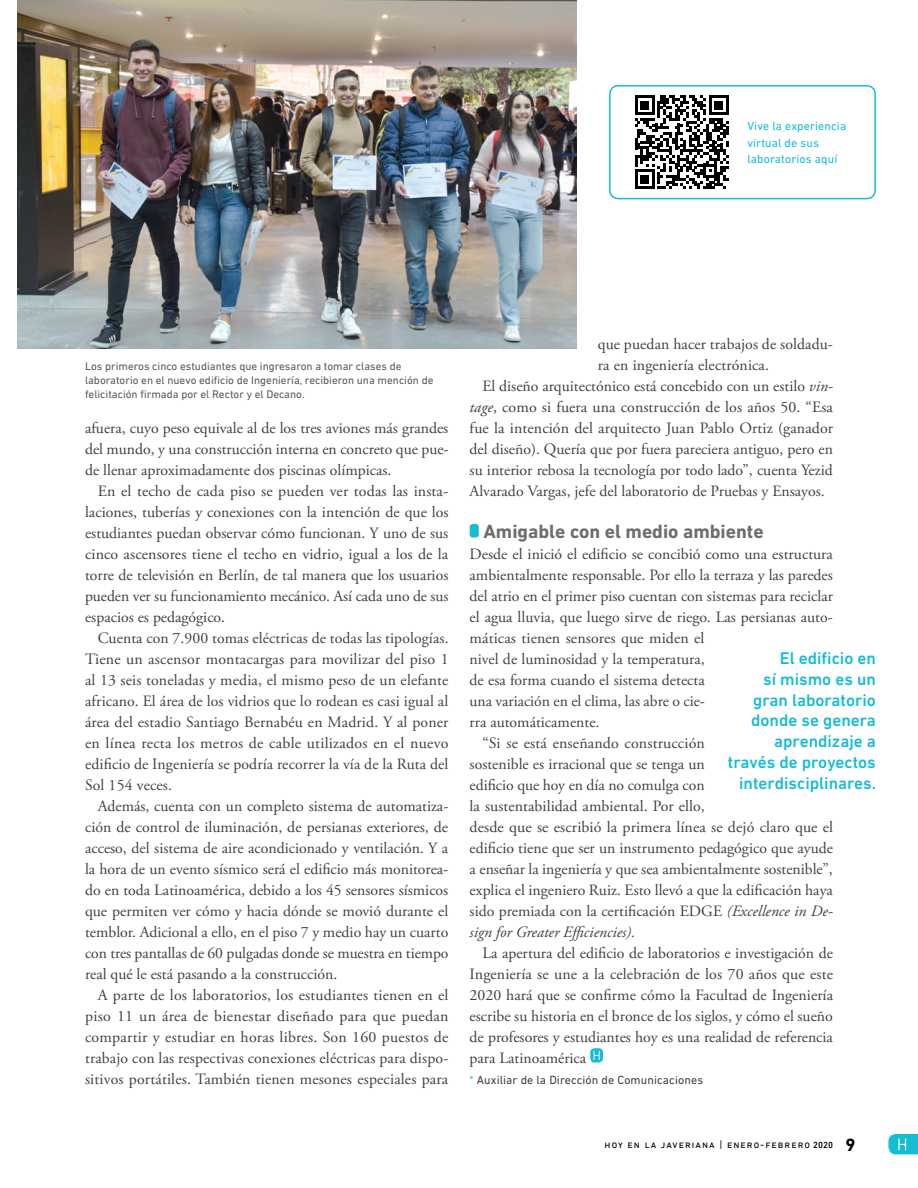
<style>
.page{position:relative;width:918px;height:1188px;background:#fff}
.page>*{position:absolute;margin:0;border:0;box-sizing:border-box;transform-origin:0 0}
.t1{font:700 19.5px "DIN Next LT Pro";color:#6d6e71}
.t2{font:500 17.25px/21px "DIN Next LT Pro";color:#15bcd4;text-align:right}
.t3{font:15.75px/21px "Adobe Garamond Pro";color:#414042;text-align:justify}
.t4{font:italic 15.75px "Adobe Garamond Pro";color:#414042}
.t5{font:12px/16.5px "DIN Next LT Pro";letter-spacing:.01em;color:#15bcd4}
.t6{font:12px "DIN Next LT Pro";letter-spacing:.01em;color:#414042}
.t7{font:11.25px/14.2px "DIN Next LT Pro";color:#58595b}
.t8{font:10.5px "DIN Next LT Pro";letter-spacing:.1em;color:#000}
.s1{font-style:italic}
.s2{color:#46c2d7}
.s3{font-weight:500;font-size:9px}
.s4{font-weight:700;font-size:18px}
</style>
<div class="page">
<svg style="left:888px;top:1134px;width:30px;height:20px"></svg>
<img style="left:18px;top:0;width:559px;height:349px">
<div style="left:470px;top:524px;width:9px;height:14px;background:#15bcd4;border-radius:3px"></div>
<svg style="left:590px;top:1048px;width:13px;height:15px"></svg>
<svg style="left:594px;top:1051px;width:6px;height:9px"></svg>
<div style="left:609px;top:85px;width:267px;height:114px;border:2px solid #15bcd4;border-radius:9px"></div>
<svg style="left:635px;top:95px;width:94px;height:94px"></svg>
<p class="t5" style="left:747px;top:118px;width:100px">Vive la experiencia virtual de sus laboratorios aquí</p>
<p class="t7" style="left:85px;top:358px;width:350px">Los primeros cinco estudiantes que ingresaron a tomar clases de laboratorio en el nuevo edificio de Ingeniería, recibieron una mención de felicitación firmada por el Rector y el Decano.</p>
<p class="t3" style="left:85px;top:418px;width:365px">afuera, cuyo peso equivale al de los tres aviones más grandes del mundo, y una construcción interna en concreto que pue&shy;de llenar aproximadamente dos piscinas olímpicas.</p>
<p class="t3" style="left:85px;top:481px;width:365px;text-indent:13px">En el techo de cada piso se pueden ver todas las insta&shy;laciones, tuberías y conexiones con la intención de que los estudiantes puedan observar cómo funcionan. Y uno de sus cinco ascensores tiene el techo en vidrio, igual a los de la torre de televisión en Berlín, de tal manera que los usuarios pueden ver su funcionamiento mecánico. Así cada uno de sus espacios es pedagógico.</p>
<p class="t3" style="left:85px;top:628px;width:365px;text-indent:13px">Cuenta con 7.900 tomas eléctricas de todas las tipologías.<br>Tiene un ascensor montacargas para movilizar del piso 1 al 13 seis toneladas y media, el mismo peso de un elefante africano. El área de los vidrios que lo rodean es casi igual al área del estadio Santiago Bernabéu en Madrid. Y al poner en línea recta los metros de cable utilizados en el nuevo edificio de Ingeniería se podría recorrer la vía de la Ruta del Sol 154 veces.</p>
<p class="t3" style="left:85px;top:796px;width:365px;text-indent:13px">Además, cuenta con un completo sistema de automatiza&shy;ción de control de iluminación, de persianas exteriores, de acceso, del sistema de aire acondicionado y ventilación. Y a la hora de un evento sísmico será el edificio más monitorea&shy;do en toda Latinoamérica, debido a los 45 sensores sísmicos que permiten ver cómo y hacia dónde se movió durante el temblor. Adicional a ello, en el piso 7 y medio hay un cuarto con tres pantallas de 60 pulgadas donde se muestra en tiempo real qué le está pasando a la construcción.</p>
<p class="t3" style="left:85px;top:985px;width:365px;text-indent:13px">A parte de los laboratorios, los estudiantes tienen en el piso 11 un área de bienestar diseñado para que puedan compartir y estudiar en horas libres. Son 160 puestos de trabajo con las respectivas conexiones eléctricas para dispo&shy;sitivos portátiles. También tienen mesones especiales para</p>
<p class="t3" style="left:598px;top:334px;width:237px">que puedan hacer trabajos de soldadu-</p>
<p class="t3" style="left:598px;top:355px;width:173px">ra en ingeniería electrónica.</p>
<p class="t3" style="left:482px;top:376px;width:352px">El diseño arquitectónico está concebido con un estilo <span class="s1">vin-</span></p>
<p class="t3" style="left:470px;top:397px;width:365px"><span class="s1">tage</span>, como si fuera una construcción de los años 50. “Esa</p>
<p class="t3" style="left:470px;top:418px;width:365px">fue la intención del arquitecto Juan Pablo Ortiz (ganador</p>
<p class="t3" style="left:470px;top:439px;width:365px">del diseño). Quería que por fuera pareciera antiguo, pero en</p>
<p class="t3" style="left:470px;top:460px;width:365px">su interior rebosa la tecnología por todo lado”, cuenta Yezid</p>
<p class="t3" style="left:470px;top:481px;width:357px">Alvarado Vargas, jefe del laboratorio de Pruebas y Ensayos.</p>
<p class="t1" style="left:483px;top:519px;width:282px">Amigable con el medio ambiente</p>
<p class="t3" style="left:470px;top:544px;width:365px">Desde el inició el edificio se concibió como una estructura</p>
<p class="t3" style="left:470px;top:565px;width:365px">ambientalmente responsable. Por ello la terraza y las paredes</p>
<p class="t3" style="left:470px;top:586px;width:365px">del atrio en el primer piso cuentan con sistemas para reciclar</p>
<p class="t3" style="left:470px;top:607px;width:365px">el agua lluvia, que luego sirve de riego. Las persianas auto-</p>
<p class="t3" style="left:470px;top:628px;width:236px">máticas tienen sensores que miden el</p>
<p class="t3" style="left:470px;top:649px;width:237px">nivel de luminosidad y la temperatura,</p>
<p class="t3" style="left:470px;top:670px;width:237px">de esa forma cuando el sistema detecta</p>
<p class="t3" style="left:470px;top:691px;width:237px">una variación en el clima, las abre o cie-</p>
<p class="t3" style="left:470px;top:712px;width:131px">rra automáticamente.</p>
<p class="t3" style="left:482px;top:733px;width:224px">“Si se está enseñando construcción</p>
<p class="t3" style="left:470px;top:754px;width:237px">sostenible es irracional que se tenga un</p>
<p class="t3" style="left:470px;top:775px;width:237px">edificio que hoy en día no comulga con</p>
<p class="t3" style="left:470px;top:796px;width:237px">la sustentabilidad ambiental. Por ello,</p>
<p class="t3" style="left:470px;top:817px;width:365px">desde que se escribió la primera línea se dejó claro que el</p>
<p class="t3" style="left:470px;top:838px;width:365px">edificio tiene que ser un instrumento pedagógico que ayude</p>
<p class="t3" style="left:470px;top:859px;width:365px">a enseñar la ingeniería y que sea ambientalmente sostenible”,</p>
<p class="t3" style="left:470px;top:880px;width:365px">explica el ingeniero Ruiz. Esto llevó a que la edificación haya</p>
<p class="t3" style="left:470px;top:901px;width:365px">sido premiada con la certificación EDGE <span class="s1">(Excellence in De-</span></p>
<p class="t4" style="left:470px;top:922px;width:167px">sign for Greater Efficiencies).</p>
<p class="t3" style="left:470px;top:943px;width:365px;text-indent:13px">La apertura del edificio de laboratorios e investigación de Ingeniería se une a la celebración de los 70 años que este 2020 hará que se confirme cómo la Facultad de Ingeniería escribe su historia en el bronce de los siglos, y cómo el sueño de profesores y estudiantes hoy es una realidad de referencia para Latinoamérica</p>
<p class="t6" style="left:470px;top:1073px;width:235px"><span class="s2">*</span> Auxiliar de la Dirección de Comunicaciones</p>
<p class="t2" style="left:728px;top:647px;width:150px">El edificio en<br>sí mismo es un gran laboratorio donde se genera aprendizaje a través de proyectos interdisciplinares.</p>
<p class="t8" style="left:605px;top:1139px;width:252px">hoy en la javeriana | enero-febrero <span class="s3">2020</span> <span class="s4">9</span></p>
</div>
